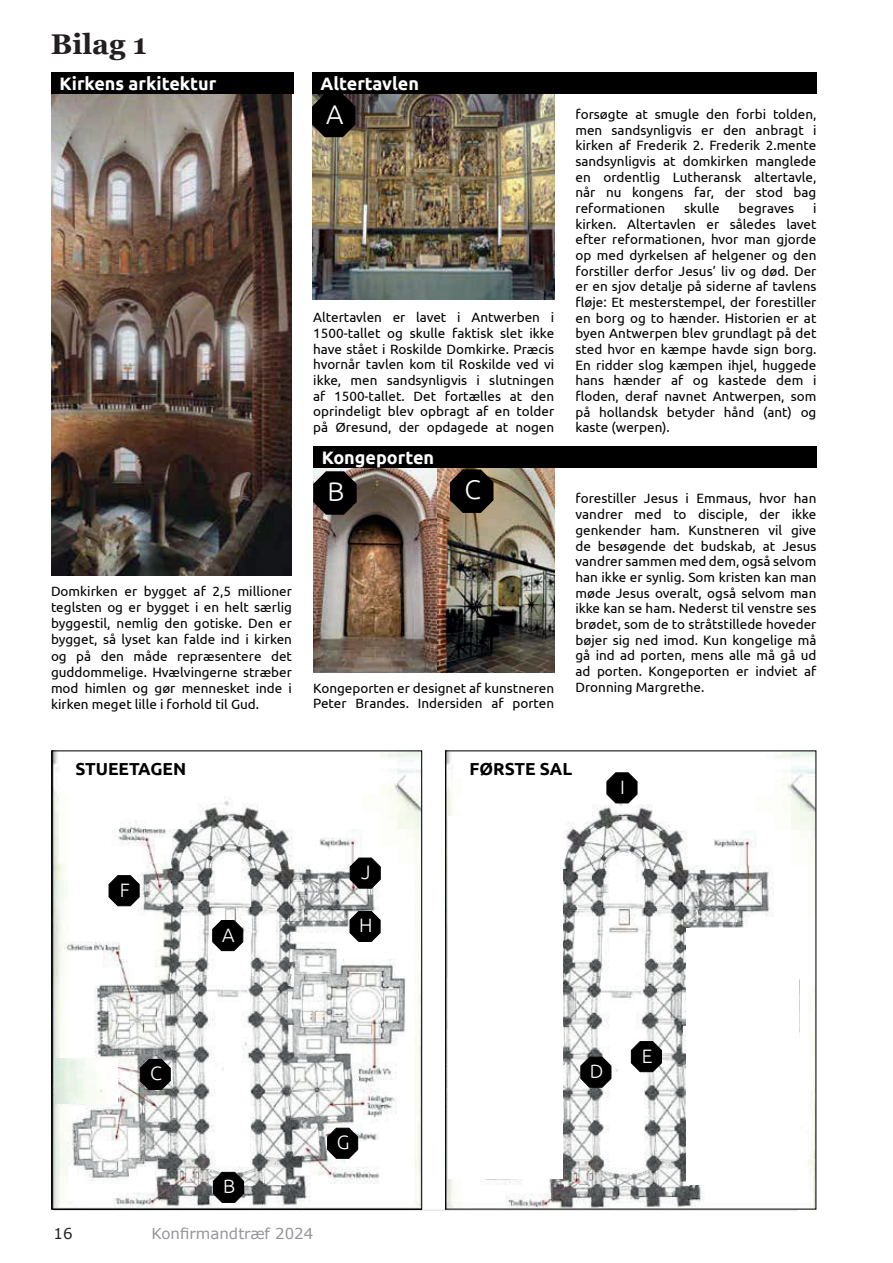
<style>
.page{position:relative;width:893px;height:1263px;background:#fff}
.page>*{position:absolute;margin:0;border:0;box-sizing:border-box;transform-origin:0 0}
.t1{font:700 28.5px "Georgia";color:#231f20}
.t2{font:300 27px "Ubuntu";color:#fff}
.t3{font:300 19.35px "Ubuntu";color:#fff}
.t4{font:700 18px "Ubuntu";color:#fff}
.t5{font:700 17.4px "Ubuntu";color:#000001}
.t6{font:15px "Verdana";color:#939598}
.t7{font:15px "Verdana";color:#231f20}
.t8{font:13.5px/15.6px "Ubuntu";color:#000001;text-align:justify}
</style>
<div class="page">
<hr style="left:54px;top:1209px;width:744px;height:2px;background:#e6e7e9">
<img style="left:312px;top:93px;width:242px;height:206px">
<img style="left:51px;top:94px;width:241px;height:481px">
<img style="left:53px;top:752px;width:367px;height:455px">
<img style="left:447px;top:752px;width:367px;height:455px">
<div style="left:686px;top:929px;width:113px;height:255px;background:#fff"></div>
<div style="left:448px;top:816px;width:115px;height:362px;background:#fff"></div>
<svg style="left:211px;top:919px;width:33px;height:33px"></svg>
<svg style="left:212px;top:1171px;width:33px;height:32px"></svg>
<svg style="left:579px;top:1056px;width:33px;height:32px"></svg>
<svg style="left:630px;top:1040px;width:32px;height:33px"></svg>
<svg style="left:349px;top:910px;width:32px;height:32px"></svg>
<svg style="left:139px;top:1058px;width:32px;height:32px"></svg>
<img style="left:55px;top:1059px;width:63px;height:45px">
<svg style="left:326px;top:1127px;width:33px;height:32px"></svg>
<svg style="left:108px;top:875px;width:32px;height:32px"></svg>
<svg style="left:605px;top:772px;width:33px;height:32px"></svg>
<svg style="left:312px;top:93px;width:44px;height:45px;background:#191613"></svg>
<img style="left:313px;top:467px;width:241px;height:206px">
<svg style="left:449px;top:469px;width:45px;height:45px;background:#28211b"></svg>
<svg style="left:313px;top:471px;width:44px;height:44px;background:#1f1b1a"></svg>
<div style="left:313px;top:446px;width:503px;height:21px;background:#000001"></div>
<div style="left:51px;top:72px;width:242px;height:22px;background:#000001"></div>
<div style="left:312px;top:72px;width:504px;height:21px;background:#000001"></div>
<svg style="left:349px;top:857px;width:32px;height:32px"></svg>
<h1 class="t1" style="left:51px;top:26px;width:98px">Bilag 1</h1>
<h3 class="t4" style="left:60px;top:73px;width:158px">Kirkens arkitektur</h3>
<h3 class="t4" style="left:321px;top:72px;width:100px">Altertavlen</h3>
<h2 class="t2" style="left:326px;top:98px;width:19px">A</h2>
<p class="t8" style="left:313px;top:309px;width:242px">Altertavlen er lavet i Antwerben i 1500-tallet og skulle faktisk slet ikke have stået i Roskilde Domkirke. Præcis hvornår tavlen kom til Roskilde ved vi ikke, men sandsynligvis i slutningen af 1500-tallet. Det fortælles at den oprindeligt blev opbragt af en tolder på Øresund, der opdagede at nogen</p>
<h3 class="t4" style="left:322px;top:446px;width:114px">Kongeporten</h3>
<h2 class="t2" style="left:327px;top:475px;width:19px">B</h2>
<h2 class="t2" style="left:465px;top:474px;width:18px">C</h2>
<p class="t8" style="left:51px;top:582px;width:242px;line-height:16.2px">Domkirken er bygget af 2,5 millioner teglsten og er bygget i en helt særlig byggestil, nemlig den gotiske. Den er bygget, så lyset kan falde ind i kirken og på den måde repræsentere det guddommelige. Hvælvingerne stræber mod himlen og gør mennesket inde i kirken meget lille i forhold til Gud.</p>
<p class="t8" style="left:313px;top:679px;width:242px">Kongeporten er designet af kunstneren<br>Peter Brandes. Indersiden af porten</p>
<p class="t8" style="left:575px;top:106px;width:242px">forsøgte at smugle den forbi tolden, men sandsynligvis er den anbragt i kirken af Frederik 2. Frederik 2.mente sandsynligvis at domkirken manglede en ordentlig Lutheransk altertavle, når nu kongens far, der stod bag reformationen</p>
<p class="t8" style="left:684px;top:200px;width:37px">skulle</p>
<p class="t8" style="left:739px;top:200px;width:57px">begraves</p>
<p class="t8" style="left:575px;top:200px;width:242px;text-indent:238px">i kirken. Altertavlen er således lavet efter reformationen, hvor man gjorde op med dyrkelsen af helgener og den forstiller derfor Jesus’ liv og død. Der er en sjov detalje på siderne af tavlens fløje: Et mesterstempel, der forestiller en borg og to hænder. Historien er at byen Antwerpen blev grundlagt på det sted hvor en kæmpe havde sign borg.<br>En ridder slog kæmpen ihjel, huggede hans hænder af og kastede dem i floden, deraf navnet Antwerpen, som på hollandsk betyder hånd (ant) og kaste (werpen).</p>
<p class="t8" style="left:575px;top:490px;width:242px">forestiller Jesus i Emmaus, hvor han vandrer med to disciple, der ikke genkender ham. Kunstneren vil give de besøgende det budskab, at Jesus vandrer sammen med dem, også selvom han ikke er synlig. Som kristen kan man møde Jesus overalt, også selvom man ikke kan se ham. Nederst til venstre ses brødet, som de to stråtstillede hoveder bøjer sig ned imod. Kun kongelige må gå ind ad porten, mens alle må gå ud ad porten. Kongeporten er indviet af Dronning Margrethe.</p>
<p class="t5" style="left:75px;top:759px;width:112px">STUEETAGEN</p>
<p class="t5" style="left:470px;top:759px;width:104px">FØRSTE SAL</p>
<h3 class="t3" style="left:120px;top:878px;width:12px">F</h3>
<h3 class="t3" style="left:222px;top:923px;width:14px">A</h3>
<h3 class="t3" style="left:361px;top:860px;width:11px">J</h3>
<h3 class="t3" style="left:359px;top:914px;width:15px">H</h3>
<h3 class="t3" style="left:620px;top:775px;width:6px">I</h3>
<h3 class="t3" style="left:150px;top:1062px;width:13px">C</h3>
<h3 class="t3" style="left:223px;top:1175px;width:14px">B</h3>
<p class="t7" style="left:54px;top:1223px;width:21px">16</p>
<p class="t6" style="left:152px;top:1223px;width:163px">Konfirmandtræf 2024</p>
<h3 class="t3" style="left:337px;top:1131px;width:14px">G</h3>
<h3 class="t3" style="left:590px;top:1059px;width:15px">D</h3>
<h3 class="t3" style="left:642px;top:1044px;width:12px">E</h3>
</div>
